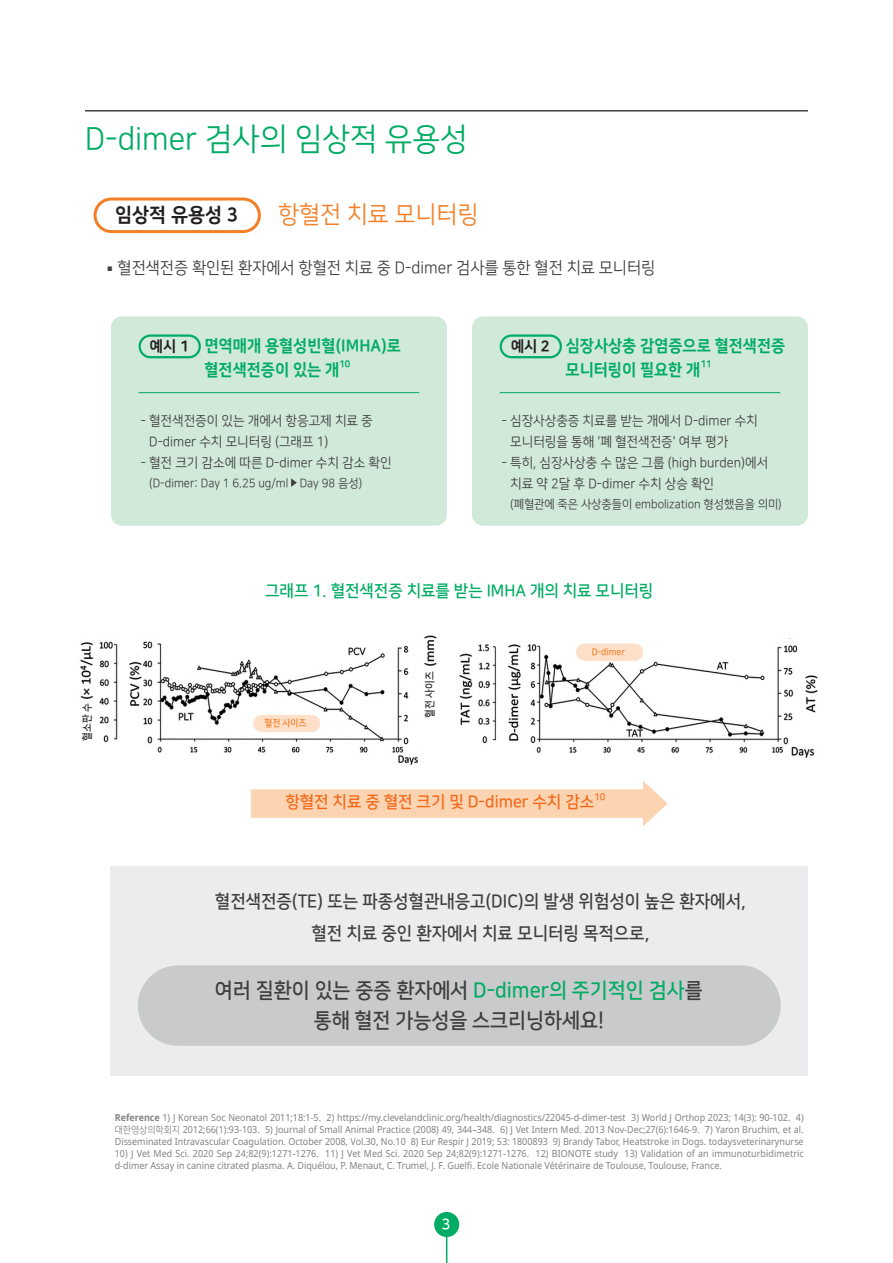
<style>
.page{position:relative;width:893px;height:1263px;background:#fff}
.page>*{position:absolute;margin:0;border:0;box-sizing:border-box;transform-origin:0 0}
.t1{font:31.5px "Nanum Square OTFR";color:#00ac64;scale:.96 1}
.t2{font:24px "Nanum Square OTFR";color:#f47f26;scale:.96 1}
.t3{font:21px "Nanum Square OTFB";color:#3e3e3f;scale:.94 1}
.t4{font:19.5px "Nanum Square OTFEB";color:#231f20;scale:.96 1}
.t5{font:18px "Nanum Square OTFB";color:#3e3e3f;scale:.94 1}
.t6{font:16.5px/23.2px "Nanum Square OTFEB";color:#00ac64;scale:.94 1}
.t7{font:16.5px "Nanum Square OTFR";color:#3e3e3f;scale:.94 1}
.t8{font:16.5px "Nanum Square OTFB";color:#00ac64;scale:.96 1}
.t9{font:16.5px "Nanum Square OTFB";color:#f47f26;scale:.96 1}
.t10{font:15px "Nanum Square OTFEB";color:#231f20;scale:.96 1}
.t11{font:15px "Nanum Square OTFB";color:#fff}
.t12{font:13.5px/21px "Nanum Square OTFR";color:#3e3e3f;scale:.94 1}
.t13{font:12px "Nanum Square OTFR";color:#3e3e3f;scale:.94 1}
.t14{font:10.5px "Nanum Square OTFB";color:#231f20;scale:.91 1}
.t15{font:9.75px/12px "Noto Sans";color:#808285;text-align:justify;scale:.92 1}
.t16{font:9.6px "Nanum Square OTFB";color:#f47f26;scale:.91 1}
.t17{font:9.6px "Nanum Square OTFEB";color:#00ac64;scale:.94 1}
.t18{font:9.6px "Nanum Square OTFB";color:#f47f26;scale:.96 1}
.s1{font-family:"Koz Min Pr 6 N"}
.s2{color:#00ac64}
.s3{font-weight:700}
.s4{font-family:"Nanum Square OTFR"}
</style>
<div class="page">
<div style="left:111px;top:316px;width:336px;height:210px;background:#d0e9d9;border-radius:11px"></div>
<div style="left:139px;top:334px;width:62px;height:24px;border:2px solid #00ac64;border-radius:11px"></div>
<svg style="left:291px;top:478px;width:6px;height:9px"></svg>
<hr style="left:139px;top:392px;width:280px;height:1px;background:#00ac64">
<div style="left:472px;top:316px;width:336px;height:210px;background:#d0e9d9;border-radius:11px"></div>
<div style="left:500px;top:334px;width:62px;height:24px;border:2px solid #00ac64;border-radius:11px"></div>
<hr style="left:500px;top:392px;width:280px;height:1px;background:#00ac64">
<div style="left:94px;top:197px;width:167px;height:36px;border:3px solid #f47f26;border-radius:16px"></div>
<hr style="left:85px;top:111px;width:723px;height:1px;background:#3e3e3f">
<div style="left:111px;top:867px;width:697px;height:209px;background:#ececee"></div>
<div style="left:138px;top:965px;width:643px;height:81px;background:#c9cacc;border-radius:40px"></div>
<div style="left:434px;top:1212px;width:25px;height:25px;background:#00ac64;border-radius:50%"></div>
<hr style="left:446px;top:1233px;width:1px;height:30px;background:#00ac64">
<img style="left:80px;top:635px;width:357px;height:129px">
<div style="left:271px;top:713px;width:68px;height:10px;background:#fff"></div>
<div style="left:253px;top:715px;width:67px;height:17px;background:#fee0c9;border-radius:9px"></div>
<svg style="left:81px;top:701px;width:12px;height:42px"></svg>
<svg style="left:423px;top:667px;width:14px;height:90px"></svg>
<img style="left:459px;top:643px;width:359px;height:115px">
<div style="left:588px;top:652px;width:45px;height:10px;background:#fff"></div>
<div style="left:576px;top:644px;width:67px;height:17px;background:#fee0c9;border-radius:9px"></div>
<div style="left:251px;top:789px;width:402px;height:29px;background:#fdd4b2"></div>
<svg style="left:643px;top:781px;width:25px;height:45px"></svg>
<p class="t1" style="left:85px;top:122px;width:400px">D-dimer 검사의 임상적 유용성</p>
<p class="t4" style="left:115px;top:204px;width:130px">임상적 유용성 3</p>
<p class="t2" style="left:278px;top:202px;width:210px">항혈전 치료 모니터링</p>
<p class="t7" style="left:102px;top:260px;width:590px"><span class="s1">▪</span>혈전색전증 확인된 환자에서 항혈전 치료 중 D-dimer 검사를 통한 혈전 치료 모니터링</p>
<p class="t10" style="left:150px;top:338px;width:42px">예시 1</p>
<p class="t6" style="left:204px;top:335px;width:210px">면역매개 용혈성빈혈(IMHA)로 혈전색전증이 있는 개</p>
<p class="t17" style="left:339px;top:359px;width:13px">10</p>
<p class="t10" style="left:511px;top:338px;width:42px">예시 2</p>
<p class="t6" style="left:566px;top:335px;width:235px">심장사상충 감염증으로 혈전색전증 모니터링이 필요한 개</p>
<p class="t17" style="left:700px;top:359px;width:13px">11</p>
<p class="t12" style="left:149px;top:410px;width:239px;text-indent:-9px">- 혈전색전증이 있는 개에서 항응고제 치료 중<br>D-dimer 수치 모니터링 (그래프 1)</p>
<p class="t12" style="left:141px;top:452px;width:268px">- 혈전 크기 감소에 따른 D-dimer 수치 감소 확인</p>
<p class="t13" style="left:149px;top:477px;width:228px">(D-dimer: Day 1 6.25 ug/ml Day 98 음성)</p>
<p class="t12" style="left:510px;top:410px;width:265px;text-indent:-9px">- 심장사상충증 치료를 받는 개에서 D-dimer 수치 모니터링을 통해 '폐 혈전색전증' 여부 평가</p>
<p class="t12" style="left:510px;top:452px;width:276px;text-indent:-9px">- 특히, 심장사상충 수 많은 그룹 (high burden)에서 치료 약 2달 후 D-dimer 수치 상승 확인</p>
<p class="t13" style="left:510px;top:498px;width:290px">(폐혈관에 죽은 사상충들이 embolization 형성했음을 의미)</p>
<p class="t8" style="left:265px;top:581px;width:406px">그래프 1. 혈전색전증 치료를 받는 IMHA 개의 치료 모니터링</p>
<p class="t14" style="left:82px;top:741px;width:42px;rotate:-90deg">혈소판 수</p>
<p class="t16" style="left:265px;top:718px;width:47px">혈전 사이즈</p>
<p class="t14" style="left:424px;top:717px;width:52px;rotate:-90deg">혈전 사이즈</p>
<p class="t16" style="left:592px;top:647px;width:38px">D-dimer</p>
<p class="t9" style="left:285px;top:793px;width:323px">항혈전 치료 중 혈전 크기 및 D-dimer 수치 감소</p>
<p class="t18" style="left:594px;top:792px;width:13px">10</p>
<p class="t5" style="left:215px;top:892px;width:566px">혈전색전증(TE) 또는 파종성혈관내응고(DIC)의 발생 위험성이 높은 환자에서,</p>
<p class="t5" style="left:311px;top:923px;width:361px">혈전 치료 중인 환자에서 치료 모니터링 목적으로,</p>
<p class="t3" style="left:215px;top:979px;width:520px">여러 질환이 있는 중증 환자에서 <span class="s2">D-dimer의 주기적인 검사</span>를</p>
<p class="t3" style="left:314px;top:1009px;width:310px">통해 혈전 가능성을 스크리닝하세요!</p>
<p class="t15" style="left:115px;top:1112px;width:750px"><span class="s3">Reference</span> 1) J Korean Soc Neonatol 2011;18:1-5. 2) https://my.clevelandclinic.org/health/diagnostics/22045-d-dimer-test 3) World J Orthop 2023; 14(3): 90-102. 4) <span class="s4">대한영상의학회지</span> 2012;66(1):93-103. 5) Journal of Small Animal Practice (2008) 49, 344–348. 6) J Vet Intern Med. 2013 Nov-Dec;27(6):1646-9. 7) Yaron Bruchim, et al.<br>Disseminated Intravascular Coagulation. October 2008, Vol.30, No.10 8) Eur Respir J 2019; 53: 1800893 9) Brandy Tabor, Heatstroke in Dogs. todaysveterinarynurse</p>
<p class="t15" style="left:115px;top:1148px;width:750px">10) J Vet Med Sci. 2020 Sep 24;82(9):1271-1276. 11) J Vet Med Sci. 2020 Sep 24;82(9):1271-1276. 12) BIONOTE study 13) Validation of an immunoturbidimetric d-dimer Assay in canine citrated plasma. A. Diquélou, P. Menaut, C. Trumel, J. F. Guelfi. Ecole Nationale Vétérinaire de Toulouse, Toulouse, France.</p>
<p class="t11" style="left:442px;top:1216px;width:11px">3</p>
</div>
